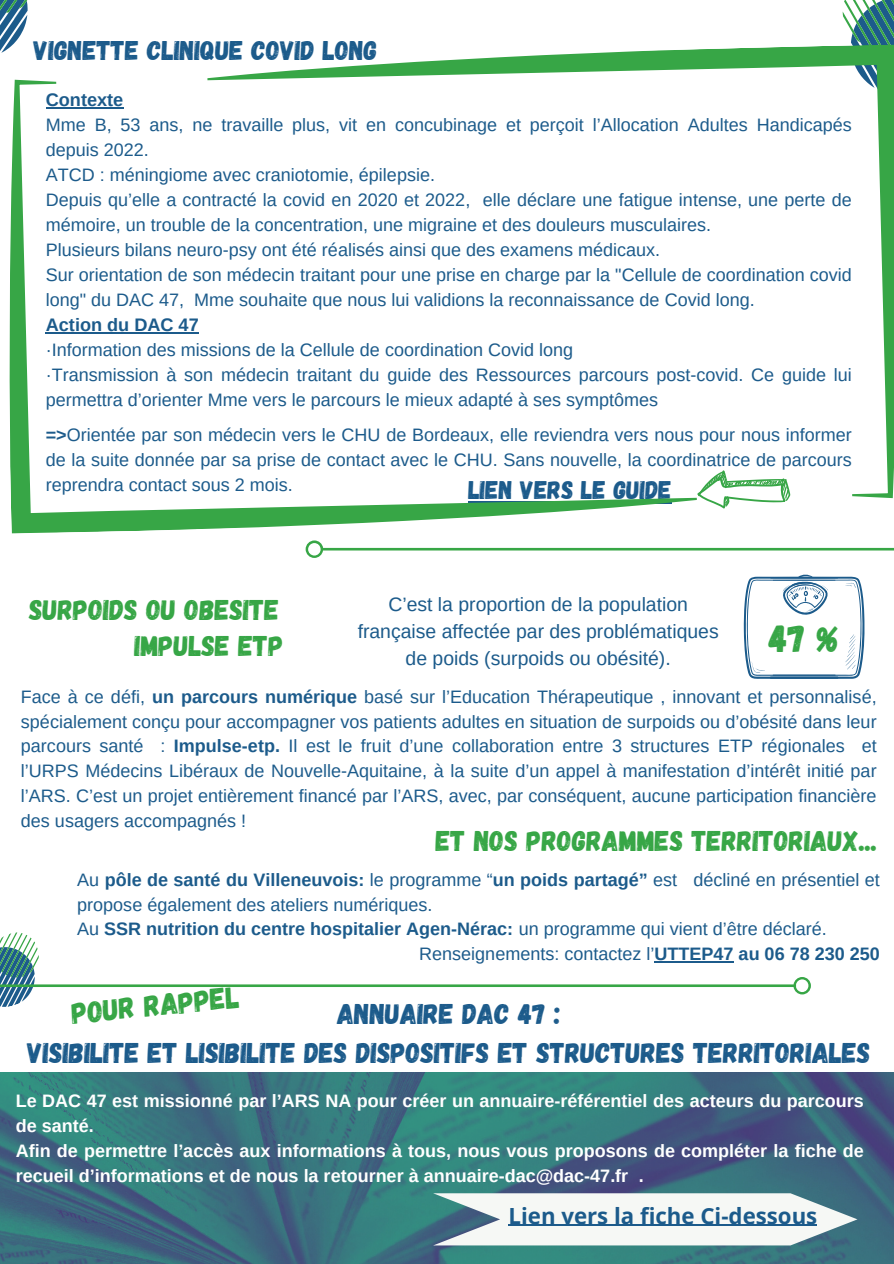
<style>
.page{position:relative;width:894px;height:1264px;background:#fff}
.page>*{position:absolute;margin:0;border:0;box-sizing:border-box;transform-origin:0 0}
.t1{font:38.1px "Gagalin";color:#37a646}
.t2{font:30px "Gagalin";color:#37a646}
.t3{font:28.5px/39.3px "Gagalin";color:#1c5b8b;text-align:center}
.t4{font:28.5px/36px "Gagalin";color:#37a646;text-align:right}
.t5{font:27px "Gagalin";color:#1c5b8b}
.t6{font:25.5px "Gagalin";color:#1c5b8b}
.t7{font:700 22.2px "Open Sans";color:#1c5b8b}
.t8{font:19.35px/27px "Arimo";color:#1c5b8b;text-align:center}
.t9{font:700 18.15px "Arimo";color:#1c5b8b}
.t10{font:18px/25px "Arimo";color:#1c5b8b}
.t11{font:700 18px/24.8px "Arimo";color:#fff}
.t12{font:700 18px "Arimo";color:#1c5b8b}
.s1{font-weight:700}
.s2{font-weight:400}
</style>
<div class="page">
<svg style="left:0;top:0;width:28px;height:53px"></svg>
<svg style="left:842px;top:0;width:51px;height:44px"></svg>
<img style="left:0;top:1072px;width:893px;height:191px">
<svg style="left:433px;top:1193px;width:424px;height:52px"></svg>
<svg style="left:305px;top:540px;width:588px;height:18px"></svg>
<svg style="left:0;top:932px;width:810px;height:75px"></svg>
<svg style="left:743px;top:574px;width:121px;height:105px"></svg>
<hr style="left:508px;top:1224px;width:309px;height:1px;background:#1c5b8b">
<hr style="left:654px;top:961px;width:79px;height:1px;background:#1c5b8b">
<svg style="left:9px;top:79px;width:514px;height:455px"></svg>
<svg style="left:207px;top:44px;width:686px;height:470px"></svg>
<h3 class="t5" style="left:34px;top:33px;width:345px">VIGNETTE CLINIQUE COVID LONG</h3>
<p class="t9" style="left:46px;top:89px;width:79px">Contexte</p>
<p class="t10" style="left:46px;top:112px;width:807px">Mme B, 53 ans, ne travaille plus, vit en concubinage et perçoit l’Allocation Adultes Handicapés depuis 2022.<br>ATCD : méningiome avec craniotomie, épilepsie.<br>Depuis qu’elle a contracté la covid en 2020 et 2022, elle déclare une fatigue intense, une perte de mémoire, un trouble de la concentration, une migraine et des douleurs musculaires.<br>Plusieurs bilans neuro-psy ont été réalisés ainsi que des examens médicaux.<br>Sur orientation de son médecin traitant pour une prise en charge par la "Cellule de coordination covid long" du DAC 47, Mme souhaite que nous lui validions la reconnaissance de Covid long.</p>
<p class="t9" style="left:46px;top:314px;width:154px">Action du DAC 47</p>
<p class="t10" style="left:46px;top:337px;width:807px">·Information des missions de la Cellule de coordination Covid long<br>·Transmission à son médecin traitant du guide des Ressources parcours post-covid. Ce guide lui permettra d’orienter Mme vers le parcours le mieux adapté à ses symptômes</p>
<p class="t10" style="left:46px;top:422px;width:807px;text-align:justify"><span class="s1">=&gt;</span>Orientée par son médecin vers le CHU de Bordeaux, elle reviendra vers nous pour nous informer de la suite donnée par sa prise de contact avec le CHU. Sans nouvelle, la coordinatrice de parcours reprendra contact sous 2 mois.</p>
<h3 class="t6" style="left:468px;top:473px;width:205px">LIEN VERS LE GUIDE</h3>
<p class="t8" style="left:357px;top:591px;width:362px">C’est la proportion de la population française affectée par des problématiques de poids (surpoids ou obésité).</p>
<h3 class="t4" style="left:29px;top:590px;width:256px">SURPOIDS OU OBESITE<br>IMPULSE ETP</h3>
<p class="t10" style="left:21px;top:684px;width:857px;text-align:justify">Face à ce défi, <span class="s1">un parcours numérique</span> basé sur l’Education Thérapeutique , innovant et personnalisé, spécialement conçu pour accompagner vos patients adultes en situation de surpoids ou d’obésité dans leur parcours santé : <span class="s1">Impulse-etp.</span> Il est le fruit d’une collaboration entre 3 structures ETP régionales et l’URPS Médecins Libéraux de Nouvelle-Aquitaine, à la suite d’un appel à manifestation d’intérêt initié par l’ARS. C’est un projet entièrement financé par l’ARS, avec, par conséquent, aucune participation financière des usagers accompagnés !</p>
<h1 class="t1" style="left:768px;top:613px;width:72px">47 %</h1>
<h3 class="t4" style="left:435px;top:821px;width:443px">ET NOS PROGRAMMES TERRITORIAUX...</h3>
<p class="t12" style="left:77px;top:869px;width:803px"><span class="s2">Au</span> pôle de santé du Villeneuvois: <span class="s2">le programme “</span>un poids partagé” <span class="s2">est décliné en présentiel et</span></p>
<p class="t10" style="left:77px;top:891px;width:357px">propose également des ateliers numériques.</p>
<p class="t12" style="left:77px;top:919px;width:751px"><span class="s2">Au</span> SSR nutrition du centre hospitalier Agen-Nérac: <span class="s2">un programme qui vient d’être déclaré.</span></p>
<p class="t10" style="left:419px;top:941px;width:462px">Renseignements: contactez l’<span class="s1">UTTEP47 au 06 78 230 250</span></p>
<h2 class="t2" style="left:70px;top:994px;width:169px;rotate:-6deg">POUR RAPPEL</h2>
<h3 class="t3" style="left:27px;top:992px;width:844px">ANNUAIRE DAC 47 :<br>VISIBILITE ET LISIBILITE DES DISPOSITIFS ET STRUCTURES TERRITORIALES</h3>
<p class="t11" style="left:16px;top:1088px;width:849px">Le DAC 47 est missionné par l’ARS NA pour créer un annuaire-référentiel des acteurs du parcours de santé.<br>Afin de permettre l’accès aux informations à tous, nous vous proposons de compléter la fiche de recueil d’informations et de nous la retourner à annuaire-dac@dac-47.fr .</p>
<p class="t7" style="left:508px;top:1199px;width:310px">Lien vers la fiche Ci-dessous</p>
</div>
